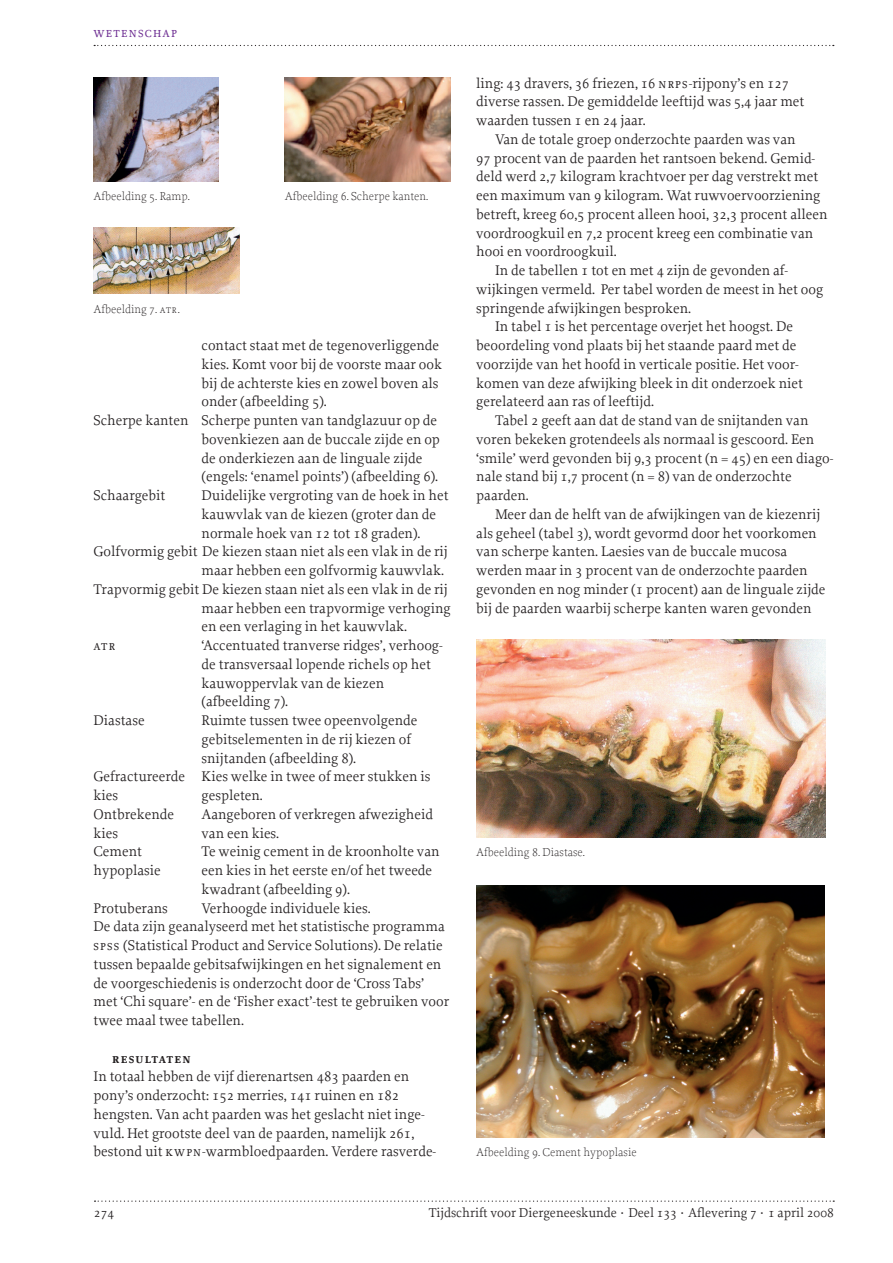
<style>
.page{position:relative;width:893px;height:1263px;background:#fff}
.page>*{position:absolute;margin:0;border:0;box-sizing:border-box;transform-origin:0 0}
.t1{font:15px "Proforma Book SC";letter-spacing:.08em;color:#6c2c91}
.t2{font:14.7px/18.8px "Proforma";color:#231f20}
.t3{font:14.7px "Proforma Semibold SC";letter-spacing:.08em;color:#231f20}
.t4{font:14.7px "Proforma Book SC";color:#231f20}
.t5{font:13.5px "Proforma";color:#231f20}
.t6{font:200 12px "Proforma";color:#231f20}
.s1{font-family:"Proforma Ultra Light SC";font-weight:400}
.s2{font-family:"Proforma Book SC"}
.s3{font-family:"Proforma Book SC";font-size:9px}
</style>
<div class="page">
<svg style="left:94px;top:45px;width:740px;height:1px"></svg>
<svg style="left:95px;top:1201px;width:739px;height:1px"></svg>
<img style="left:476px;top:886px;width:349px;height:252px">
<img style="left:94px;top:77px;width:125px;height:104px">
<img style="left:285px;top:77px;width:166px;height:104px">
<img style="left:476px;top:639px;width:349px;height:199px">
<img style="left:94px;top:228px;width:145px;height:66px">
<p class="t1" style="left:94px;top:23px;width:85px">wetenschap</p>
<p class="t6" style="left:94px;top:192px;width:98px">Afbeelding 5. Ramp.</p>
<p class="t6" style="left:285px;top:192px;width:145px">Afbeelding 6. Scherpe kanten.</p>
<p class="t6" style="left:94px;top:304px;width:88px">Afbeelding 7. <span class="s1">atr</span>.</p>
<p class="t2" style="left:202px;top:337px;width:239px">contact staat met de tegenoverliggende</p>
<p class="t2" style="left:202px;top:356px;width:242px">kies. Komt voor bij de voorste maar ook</p>
<p class="t2" style="left:202px;top:375px;width:238px">bij de achterste kies en zowel boven als</p>
<p class="t2" style="left:202px;top:394px;width:127px">onder (afbeelding 5).</p>
<p class="t2" style="left:94px;top:412px;width:345px">Scherpe kanten Scherpe punten van tandglazuur op de</p>
<p class="t2" style="left:202px;top:431px;width:240px">bovenkiezen aan de buccale zijde en op</p>
<p class="t2" style="left:202px;top:450px;width:222px">de onderkiezen aan de linguale zijde</p>
<p class="t2" style="left:202px;top:469px;width:238px">(engels: ‘enamel points’) (afbeelding 6).</p>
<p class="t2" style="left:94px;top:487px;width:73px">Schaargebit</p>
<p class="t2" style="left:202px;top:487px;width:248px">Duidelijke vergroting van de hoek in het</p>
<p class="t2" style="left:202px;top:506px;width:236px">kauwvlak van de kiezen (gro ter dan de</p>
<p class="t2" style="left:202px;top:525px;width:221px">normale hoek van 12 tot 18 graden).</p>
<p class="t2" style="left:94px;top:544px;width:356px">Golfvormig gebit De kiezen staan niet als een vlak in de rij</p>
<p class="t2" style="left:202px;top:562px;width:244px">maar hebben een golfvormig kauwvlak.</p>
<p class="t2" style="left:94px;top:581px;width:356px">Trapvormig gebit De kiezen staan niet als een vlak in de rij</p>
<p class="t2" style="left:202px;top:600px;width:251px">maar hebben een trapvormige verhoging</p>
<p class="t2" style="left:202px;top:619px;width:207px">en een verlaging in het kauwvlak.</p>
<p class="t4" style="left:94px;top:636px;width:23px">atr</p>
<p class="t2" style="left:202px;top:637px;width:243px">‘Accentuated tranverse ridges’, verhoog&shy;de transversaal lopende richels op he t kauwoppervlak van de kiezen (afbeelding 7).</p>
<p class="t2" style="left:94px;top:712px;width:53px">Diastase</p>
<p class="t2" style="left:202px;top:712px;width:217px">Ruimte tussen twee opeenvolgende</p>
<p class="t2" style="left:202px;top:731px;width:211px">gebitselementen in de rij kiezen of</p>
<p class="t2" style="left:202px;top:750px;width:156px">snijtanden (afbeelding 8).</p>
<p class="t2" style="left:94px;top:769px;width:338px">Gefractureerde Kies welke in twee of meer stukken is</p>
<p class="t2" style="left:94px;top:787px;width:26px">kies</p>
<p class="t2" style="left:202px;top:787px;width:63px">gespleten.</p>
<p class="t2" style="left:94px;top:806px;width:82px">Ontbrekende</p>
<p class="t2" style="left:202px;top:806px;width:233px">Aangeboren of verkregen afwezigheid</p>
<p class="t2" style="left:94px;top:825px;width:26px">kies</p>
<p class="t2" style="left:202px;top:825px;width:79px">van een kies.</p>
<p class="t2" style="left:94px;top:844px;width:50px">Cement</p>
<p class="t2" style="left:202px;top:844px;width:239px">Te weinig cement in de kroonholte van</p>
<p class="t2" style="left:94px;top:862px;width:69px">hypoplasie</p>
<p class="t2" style="left:202px;top:862px;width:232px">een kies in het eerste en/of het tweede kwadrant (afbeelding 9).</p>
<p class="t2" style="left:94px;top:900px;width:76px">Protuberans</p>
<p class="t2" style="left:94px;top:900px;width:357px;text-indent:108px">Verhoogde individuele kies.<br>De data zijn geanalyseerd met het statistische programma <span class="s2">spss</span> (Statistical Product and Service Solutions). De relatie tussen bepaalde gebitsafwijkingen en het signalement en de voorgeschiedenis is onderzocht door de ‘Cross Tabs’ met ‘Chi square’- en de ‘Fisher exact’-test te gebruiken voor twee maal twee tabellen.</p>
<p class="t3" style="left:112px;top:1049px;width:80px">resultaten</p>
<p class="t2" style="left:94px;top:1069px;width:344px">In totaal hebben de vijf dierenartsen 483 paarden en pony’s onderzocht: 152 merries, 141 ruinen en 182<br>heng sten. Van acht paarden was het geslacht niet inge&shy;vuld. Het grootste deel van de paarden, namelijk 261, bestond uit <span class="s2">kwpn</span>-warmbloedpaarden. Verdere rasverde-</p>
<p class="t2" style="left:476px;top:75px;width:330px">ling: 43 dravers, 36 friezen, 16 <span class="s2">nrps</span>-rijpony’s en 127 diverse rassen. De gemiddelde leeftijd was 5,4 jaar met waarden tussen 1 en 24 jaar.</p>
<p class="t2" style="left:495px;top:131px;width:302px">Van de totale groep onderzochte paarden was van</p>
<p class="t2" style="left:476px;top:150px;width:341px">97 procent van de paarden het rantsoen bekend. Gemid-</p>
<p class="t2" style="left:476px;top:169px;width:343px">deld werd 2,7 kilogram krachtvoer per dag verstrekt met</p>
<p class="t2" style="left:476px;top:187px;width:346px">een maximum van 9 kilogram. Wat ruwvoervoorziening</p>
<p class="t2" style="left:476px;top:206px;width:353px">betreft, kreeg 60,5 procent alleen hooi, 32,3 procent alleen</p>
<p class="t2" style="left:476px;top:225px;width:338px">voordroogkuil en 7,2 procent kreeg een combinatie van</p>
<p class="t2" style="left:476px;top:244px;width:142px">hooi en voordroogkuil.</p>
<p class="t2" style="left:495px;top:262px;width:295px">In de tabellen 1 tot en met 4 zijn de gevonden af-</p>
<p class="t2" style="left:476px;top:281px;width:349px">wijkingen vermeld. Per tabel worden de meest in het oog</p>
<p class="t2" style="left:476px;top:300px;width:216px">springende af wijkingen besproken.</p>
<p class="t2" style="left:495px;top:319px;width:300px">In tabel 1 is het percentage overjet het hoogst. De</p>
<p class="t2" style="left:476px;top:337px;width:322px">beoordeling vond plaats bij het staande paard met de</p>
<p class="t2" style="left:476px;top:356px;width:324px">voorzijde van het hoofd in verticale positie. Het voor-</p>
<p class="t2" style="left:476px;top:375px;width:328px">komen van deze afwijking bleek in dit onderzoek niet</p>
<p class="t2" style="left:476px;top:394px;width:179px">gerelateerd aan ras of leeftijd.</p>
<p class="t2" style="left:495px;top:412px;width:315px">Tabel 2 geeft aan dat de stand van de snijtanden van</p>
<p class="t2" style="left:476px;top:431px;width:339px">voren bekeken grotendeels als normaal is gescoord. Een</p>
<p class="t2" style="left:476px;top:450px;width:359px">‘smile’ werd gevonden bij 9,3 procent (n = 45) en een diago-</p>
<p class="t2" style="left:476px;top:469px;width:317px">nale stand bij 1,7 procent (n = 8) van de onderzochte</p>
<p class="t2" style="left:476px;top:487px;width:54px">paarden.</p>
<p class="t2" style="left:495px;top:506px;width:327px">Meer dan de helft van de afwijkingen van de kiezenrij</p>
<p class="t2" style="left:476px;top:525px;width:342px">als geheel (tabel 3), wordt gevormd door het voorkomen</p>
<p class="t2" style="left:476px;top:544px;width:312px">van scherpe kanten. Laesies van de buccale mucosa</p>
<p class="t2" style="left:476px;top:562px;width:333px">werden maar in 3 procent van de onderzochte paarden</p>
<p class="t2" style="left:476px;top:581px;width:351px">gevonden en nog minder (1 procent) aan de linguale zijde</p>
<p class="t2" style="left:476px;top:600px;width:337px">bij de paarden waarbij scherpe kanten waren gevonden</p>
<p class="t6" style="left:476px;top:848px;width:110px">Afbeelding 8. Diastase.</p>
<p class="t6" style="left:476px;top:1148px;width:162px">Afbeelding 9. Cement hypoplasie</p>
<p class="t5" style="left:94px;top:1207px;width:22px">274</p>
<p class="t5" style="left:429px;top:1207px;width:406px">Tijdschrift voor Diergeneeskunde <span class="s3">•</span> Deel 133 <span class="s3">•</span> Aflevering 7 <span class="s3">•</span> 1 april 2008</p>
</div>
